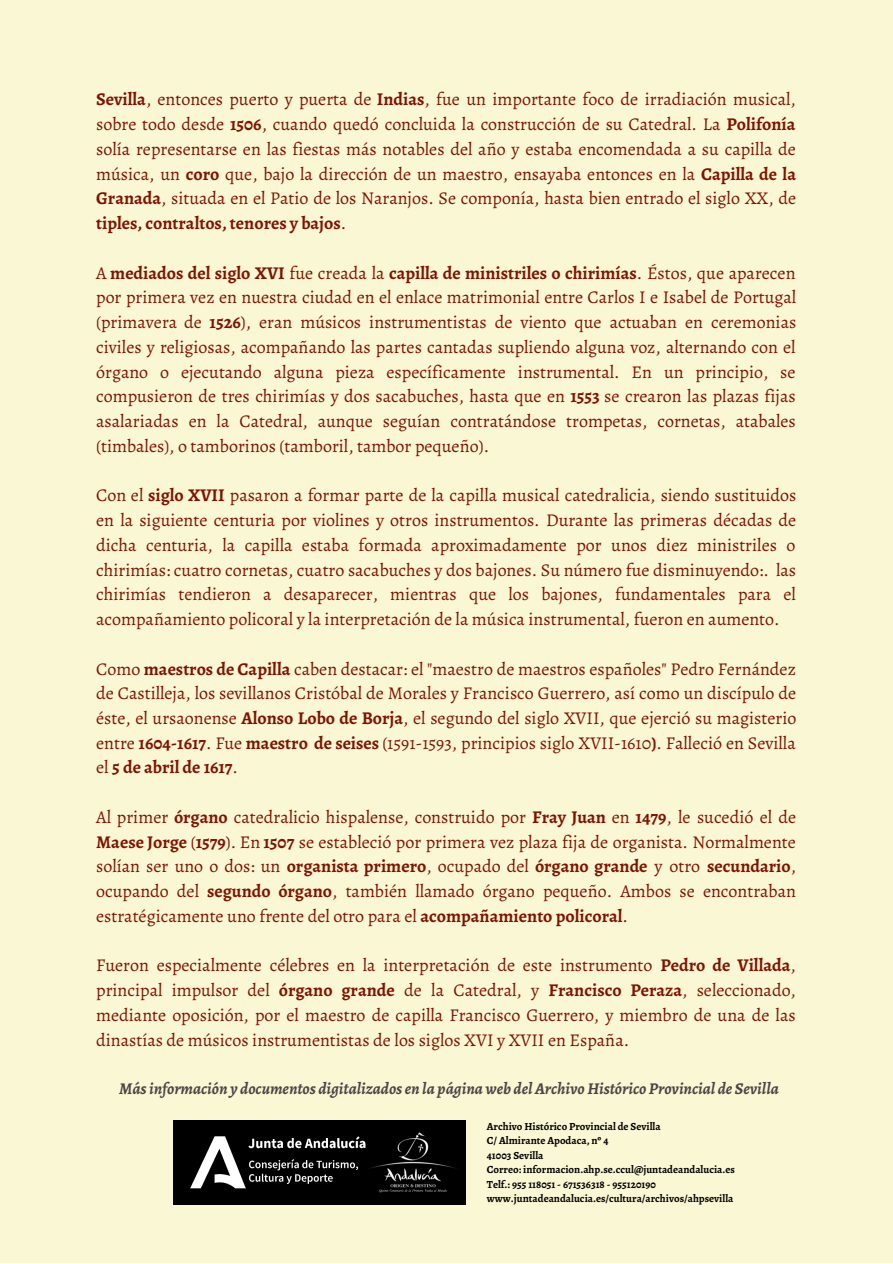
<style>
.page{position:relative;width:893px;height:1264px;background:#fff}
.page>*{position:absolute;margin:0;border:0;box-sizing:border-box;transform-origin:0 0}
.t1{font:18px/24.8px "Alegreya";color:#801300;text-align:justify}
.t2{font:italic 700 16.5px "Alegreya";color:#4b4545}
.t3{font:700 10.95px/14.5px "Alegreya";color:#000}
.s1{font-weight:700}
</style>
<div class="page">
<div style="left:0;top:0;width:892px;height:1262px;background:#faf7d5"></div>
<img style="left:173px;top:1120px;width:292px;height:84px">
<p class="t1" style="left:96px;top:87px;width:701px"><span class="s1">Sevilla</span>, entonces puerto y puerta de <span class="s1">Indias</span>, fue un importante foco de irradiación musical, sobre todo desde <span class="s1">1506</span>, cuando quedó concluida la construcción de su Catedral. La <span class="s1">Polifonía </span>solía representarse en las fiestas más notables del año y estaba encomendada a su capilla de música, un <span class="s1">coro</span> que, bajo la dirección de un maestro, ensayaba entonces en la <span class="s1">Capilla de la Granada</span>, situada en el Patio de los Naranjos. Se componía, hasta bien entrado el siglo XX, de <span class="s1">tiples, contraltos, tenores y bajos</span>.</p>
<p class="t1" style="left:96px;top:260px;width:701px">A <span class="s1">mediados del siglo XVI</span> fue creada la <span class="s1">capilla de ministriles o chirimías</span>. Éstos, que aparecen por primera vez en nuestra ciudad en el enlace matrimonial entre Carlos I e Isabel de Portugal (primavera de <span class="s1">1526</span>), eran músicos instrumentistas de viento que actuaban en ceremonias civiles y religiosas, acompañando las partes cantadas supliendo alguna voz, alternando con el órgano o ejecutando alguna pieza específicamente instrumental. En un principio, se compusieron de tres chirimías y dos sacabuches, hasta que en <span class="s1">1553</span> se crearon las plazas fijas asalariadas en la Catedral, aunque seguían contratándose trompetas, cornetas, atabales (timbales), o tamborinos (tamboril, tambor pequeño).</p>
<p class="t1" style="left:96px;top:483px;width:701px">Con el <span class="s1">siglo XVII</span> pasaron a formar parte de la capilla musical catedralicia, siendo sustituidos en la siguiente centuria por violines y otros instrumentos. Durante las primeras décadas de dicha centuria, la capilla estaba formada aproximadamente por unos diez ministriles o chirimías: cuatro cornetas, cuatro sacabuches y dos bajones. Su número fue disminuyendo:. las chirimías tendieron a desaparecer, mientras que los bajones, fundamentales para el acompañamiento policoral y la interpretación de la música instrumental, fueron en aumento.</p>
<p class="t1" style="left:96px;top:656px;width:701px">Como <span class="s1">maestros de Capilla</span> caben destacar: el "maestro de maestros españoles" Pedro Fernández de Castilleja, los sevillanos Cristóbal de Morales y Francisco Guerrero, así como un discípulo de éste, el ursaonense <span class="s1">Alonso Lobo de Borja</span>, el segundo del siglo XVII, que ejerció su magisterio entre <span class="s1">1604-1617</span>. Fue <span class="s1">maestro de seises</span> (1591-1593, principios siglo XVII-1610<span class="s1">)</span>. Falleció en Sevilla el <span class="s1">5 de abril de 1617</span>.</p>
<p class="t1" style="left:96px;top:804px;width:701px">Al primer <span class="s1">órgano</span> catedralicio hispalense, construido por <span class="s1">Fray Juan</span> en <span class="s1">1479</span>, le sucedió el de <span class="s1">Maese Jorge</span> (<span class="s1">1579</span>). En <span class="s1">1507</span> se estableció por primera vez plaza fija de organista. Normalmente solían ser uno o dos: un <span class="s1">organista primero</span>, ocupado del <span class="s1">órgano grande</span> y otro <span class="s1">secundario</span>, ocupando del <span class="s1">segundo órgano</span>, también llamado órgano pequeño. Ambos se encontraban estratégicamente uno frente del otro para el <span class="s1">acompañamiento policoral</span>.</p>
<p class="t1" style="left:96px;top:953px;width:701px">Fueron especialmente célebres en la interpretación de este instrumento <span class="s1">Pedro de Villada</span>, principal impulsor del <span class="s1">órgano grande</span> de la Catedral, y <span class="s1">Francisco Peraza</span>, seleccionado, mediante oposición, por el maestro de capilla Francisco Guerrero, y miembro de una de las dinastías de músicos instrumentistas de los siglos XVI y XVII en España.</p>
<p class="t2" style="left:119px;top:1077px;width:661px">Másinformación y documentos digitalizadosen la páginaweb delArchivo Histórico Provincial de Sevilla</p>
<p class="t3" style="left:487px;top:1118px;width:250px">Archivo Histórico Provincial de Sevilla<br>C/ Almirante Apodaca, nº 4<br>41003 Sevilla<br>Correo: informacion.ahp.se.ccul@juntadeandalucia.es Telf.: 955 118051 - 671536318 - 955120190 www.juntadeandalucia.es/cultura/archivos/ahpsevilla</p>
</div>
